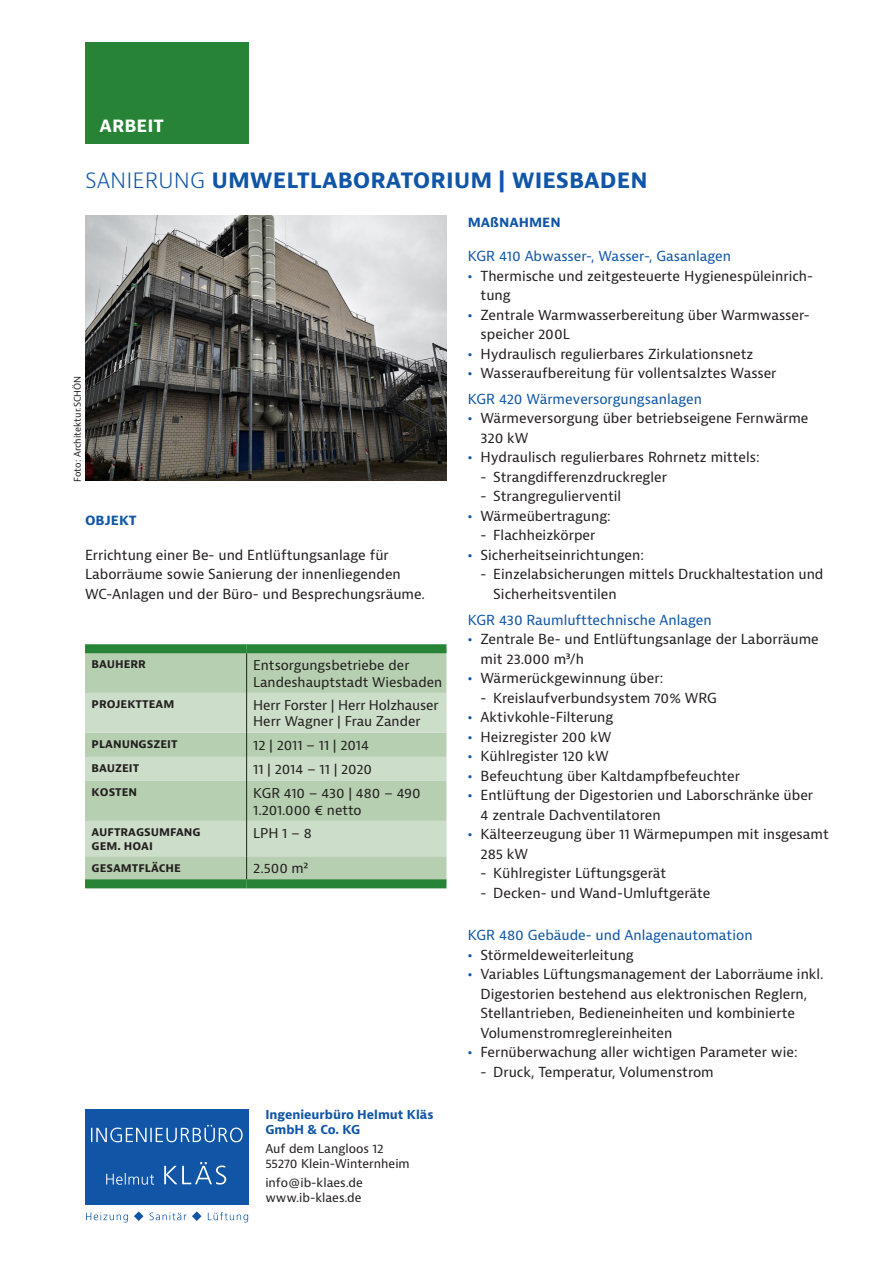
<style>
.page{position:relative;width:893px;height:1263px;background:#fff}
.page>*{position:absolute;margin:0;border:0;box-sizing:border-box;transform-origin:0 0}
.t1{font:700 22.5px "Bernina Sans";color:#1055a6}
.t2{font:700 18px "Bernina Sans";color:#fff}
.t3{font:13.5px/19.5px "Bernina Sans";color:#231f20}
.t4{font:13.5px "Bernina Sans";color:#1055a6}
.t5{font:700 13.5px "Bernina Sans";color:#1055a6}
.t6{font:13.2px/16.5px "Bernina Sans";letter-spacing:-.005em;color:#231f20}
.t7{font:12px/15px "Bernina Sans";color:#231f20}
.t8{font:700 12px/15px "Bernina Sans";color:#1055a6}
.t9{font:700 11.25px/13.5px "Bernina Sans";color:#231f20}
.t10{font:9px "Bernina Sans";color:#231f20}
.s1{font-weight:300}
.s2{font-size:12.75px}
.s3{font-weight:700;color:#1055a6}
.s4{color:#1055a6}
</style>
<div class="page">
<div style="left:85px;top:1109px;width:163px;height:95px;background:#1055a6"></div>
<svg style="left:134px;top:1211px;width:9px;height:10px"></svg>
<svg style="left:192px;top:1211px;width:10px;height:10px"></svg>
<svg style="left:208px;top:1212px;width:40px;height:10px"></svg>
<svg style="left:150px;top:1212px;width:36px;height:8px"></svg>
<svg style="left:86px;top:1212px;width:42px;height:10px"></svg>
<svg style="left:106px;top:1173px;width:48px;height:12px"></svg>
<svg style="left:164px;top:1162px;width:62px;height:22px"></svg>
<svg style="left:91px;top:1125px;width:152px;height:17px"></svg>
<div style="left:85px;top:43px;width:163px;height:101px;background:#278335"></div>
<img style="left:85px;top:216px;width:361px;height:264px">
<div style="left:85px;top:653px;width:361px;height:226px;background:#b7cfb1"></div>
<svg style="left:85px;top:693px;width:361px;height:163px;background:#c3d7bf"></svg>
<hr style="left:246px;top:653px;width:1px;height:40px;background:#231f20">
<hr style="left:246px;top:693px;width:1px;height:40px;background:#231f20">
<svg style="left:246px;top:733px;width:1px;height:48px"></svg>
<hr style="left:246px;top:781px;width:1px;height:40px;background:#231f20">
<hr style="left:246px;top:821px;width:1px;height:35px;background:#231f20">
<svg style="left:246px;top:856px;width:1px;height:23px"></svg>
<div style="left:85px;top:644px;width:162px;height:9px;background:#278335"></div>
<div style="left:247px;top:644px;width:199px;height:9px;background:#278335"></div>
<div style="left:85px;top:879px;width:162px;height:9px;background:#278335"></div>
<div style="left:247px;top:879px;width:199px;height:9px;background:#278335"></div>
<h2 class="t2" style="left:100px;top:113px;width:66px">ARBEIT</h2>
<h1 class="t1" style="left:85px;top:165px;width:564px"><span class="s1">SANIERUNG</span> UMWELTLABORATORIUM | WIESBADEN</h1>
<p class="t5" style="left:468px;top:213px;width:95px">MA<span class="s2">ß</span>NAHMEN</p>
<p class="t4" style="left:468px;top:247px;width:265px">KGR 410 Abwasser-, Wasser-, Gasanlagen</p>
<p class="t3" style="left:480px;top:266px;width:334px;text-indent:-13px"><span class="s3">•</span> Thermische und zeitgesteuerte Hygienespüleinrich&shy;tung</p>
<p class="t3" style="left:480px;top:305px;width:331px;text-indent:-13px"><span class="s3">•</span> Zentrale Warmwasserbereitung über Warmwasser&shy;speicher 200L</p>
<p class="t3" style="left:468px;top:344px;width:287px"><span class="s3">•</span> Hydraulisch regulierbares Zirkulationsnetz</p>
<p class="t3" style="left:468px;top:360px;width:310px;line-height:26px"><span class="s3">•</span> Wasseraufbereitung für vollentsalztes Wasser<br><span class="s4">KGR 420 Wärmeversorgungsanlagen</span></p>
<p class="t3" style="left:480px;top:409px;width:329px;text-indent:-13px"><span class="s3">•</span> Wärmeversorgung über betriebseigene Fernwärme<br>320 kW</p>
<p class="t3" style="left:468px;top:448px;width:293px"><span class="s3">•</span> Hydraulisch regulierbares Rohrnetz mittels:</p>
<p class="t3" style="left:480px;top:467px;width:188px">- Strangdifferenzdruckregler</p>
<p class="t3" style="left:480px;top:487px;width:142px">- Strangregulierventil</p>
<p class="t3" style="left:468px;top:506px;width:145px"><span class="s3">•</span> Wärmeübertragung:</p>
<p class="t3" style="left:480px;top:526px;width:116px">- Flachheizkörper</p>
<p class="t3" style="left:468px;top:545px;width:178px"><span class="s3">•</span> Sicherheitseinrichtungen:</p>
<p class="t3" style="left:493px;top:565px;width:332px;text-indent:-13px">- Einzelabsicherungen mittels Druckhaltestation und<br>Sicherheitsventilen</p>
<p class="t4" style="left:468px;top:611px;width:245px">KGR 430 Raumlufttechnische Anlagen</p>
<p class="t3" style="left:480px;top:630px;width:340px;text-indent:-13px"><span class="s3">•</span> Zentrale Be- und Entlüftungsanlage der Laborräume mit 23.000 m³/h</p>
<p class="t3" style="left:468px;top:669px;width:197px"><span class="s3">•</span> Wärmerückgewinnung über:</p>
<p class="t3" style="left:480px;top:688px;width:238px">- Kreislaufverbundsystem 70% WRG</p>
<p class="t3" style="left:468px;top:708px;width:147px"><span class="s3">•</span> Aktivkohle-Filterung</p>
<p class="t3" style="left:468px;top:727px;width:145px"><span class="s3">•</span> Heizregister 200 kW</p>
<p class="t3" style="left:468px;top:747px;width:142px"><span class="s3">•</span> Kühlregister 120 kW</p>
<p class="t3" style="left:468px;top:766px;width:274px"><span class="s3">•</span> Befeuchtung über Kaltdampfbefeuchter</p>
<p class="t3" style="left:480px;top:786px;width:334px;text-indent:-13px"><span class="s3">•</span> Entlüftung der Digestorien und Laborschränke über<br>4 zentrale Dachventilatoren</p>
<p class="t3" style="left:480px;top:825px;width:350px;text-indent:-13px"><span class="s3">•</span> Kälteerzeugung über 11 Wärmepumpen mit insgesamt<br>285 kW</p>
<p class="t3" style="left:480px;top:864px;width:187px">- Kühlregister Lüftungsgerät</p>
<p class="t3" style="left:480px;top:883px;width:231px">- Decken- und Wand-Umluftgeräte</p>
<p class="t4" style="left:468px;top:926px;width:286px">KGR 480 Gebäude- und Anlagenautomation</p>
<p class="t3" style="left:468px;top:945px;width:168px"><span class="s3">•</span> Störmeldeweiterleitung</p>
<p class="t3" style="left:480px;top:965px;width:345px;text-indent:-13px"><span class="s3">•</span> Variables Lüftungsmanagement der Laborräume inkl.<br>Digestorien bestehend aus elektronischen Reglern, Stellantrieben, Bedieneinheiten und kombinierte Volumenstromreglereinheiten</p>
<p class="t3" style="left:468px;top:1043px;width:331px"><span class="s3">•</span> Fernüberwachung aller wichtigen Parameter wie:</p>
<p class="t3" style="left:480px;top:1062px;width:235px">- Druck, Temperatur, Volumenstrom</p>
<p class="t10" style="left:72px;top:482px;width:107px;rotate:-90deg">Foto: Architektur.SCHÖN</p>
<p class="t5" style="left:85px;top:511px;width:53px">OBJEKT</p>
<p class="t3" style="left:85px;top:545px;width:341px">Errichtung einer Be- und Entlüftungsanlage für<br>Laborräume sowie Sanierung der innenliegenden<br>WC-Anlagen und der Büro- und Besprechungsräume.</p>
<p class="t9" style="left:92px;top:658px;width:56px">BAUHERR</p>
<p class="t6" style="left:253px;top:657px;width:191px">Entsorgungsbetriebe der<br>Landeshauptstadt Wiesbaden</p>
<p class="t9" style="left:92px;top:698px;width:84px">PROJEKTTEAM</p>
<p class="t6" style="left:253px;top:697px;width:187px">Herr Forster | Herr Holzhauser<br>Herr Wagner | Frau Zander</p>
<p class="t9" style="left:92px;top:738px;width:87px">PLANUNGSZEIT</p>
<p class="t6" style="left:253px;top:737px;width:117px">12 | 2011 – 11 | 2014</p>
<p class="t9" style="left:92px;top:762px;width:49px">BAUZEIT</p>
<p class="t6" style="left:253px;top:761px;width:120px">11 | 2014 – 11 | 2020</p>
<p class="t9" style="left:92px;top:786px;width:47px">KOSTEN</p>
<p class="t6" style="left:253px;top:785px;width:169px">KGR 410 – 430 | 480 – 490<br>1.201.000 € netto</p>
<p class="t9" style="left:92px;top:826px;width:111px">AUFTRAGSUMFANG<br>GEM. HOAI</p>
<p class="t6" style="left:253px;top:825px;width:60px">LPH 1 – 8</p>
<p class="t9" style="left:92px;top:861px;width:91px">GESAMTFLÄCHE</p>
<p class="t6" style="left:253px;top:860px;width:57px">2.500 m²</p>
<p class="t8" style="left:265px;top:1107px;width:170px">Ingenieurbüro Helmut Kläs<br>GmbH &amp; Co. KG</p>
<p class="t7" style="left:265px;top:1141px;width:146px">Auf dem Langloos 12<br>55270 Klein-Winternheim</p>
<p class="t7" style="left:265px;top:1175px;width:99px">info@ib-klaes.de www.ib-klaes.de</p>
</div>
